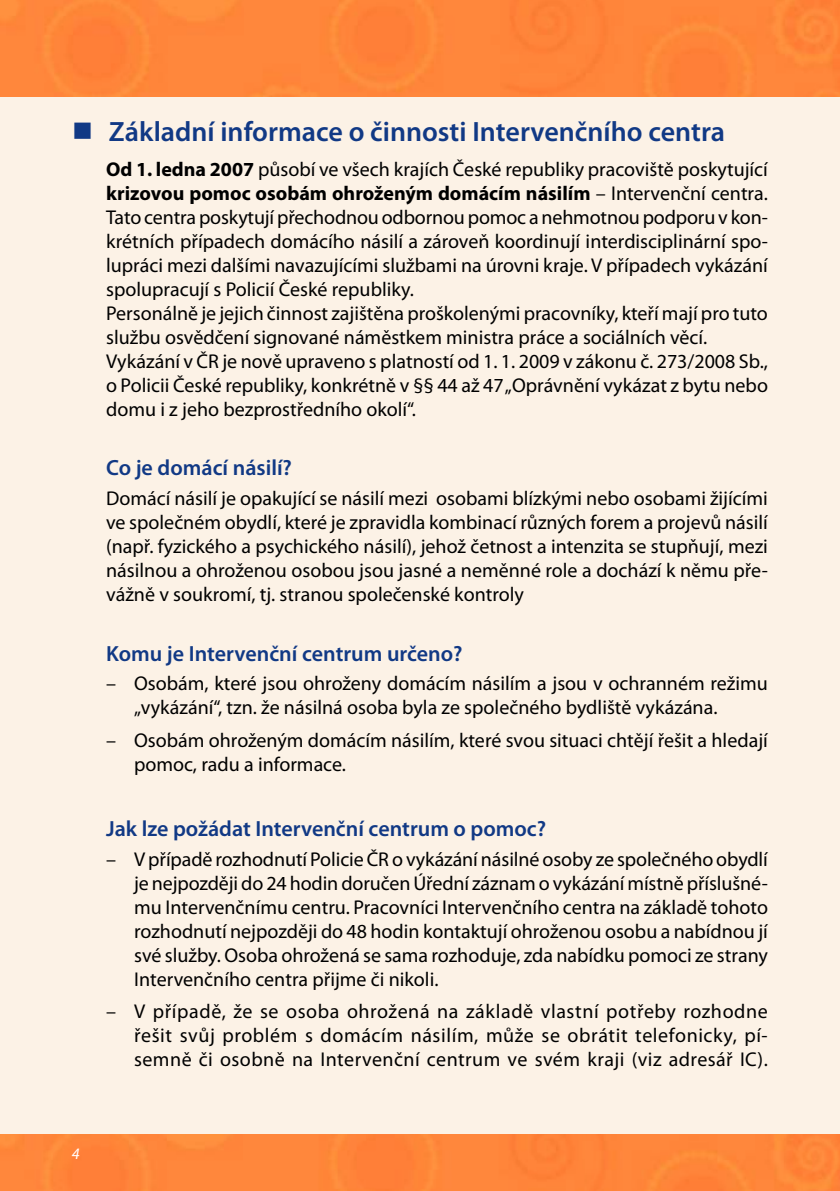
<style>
.page{position:relative;width:840px;height:1191px;background:#fff}
.page>*{position:absolute;margin:0;border:0;box-sizing:border-box;transform-origin:0 0}
.t1{font:600 28px "Myriad Pro";color:#113985}
.t2{font:600 22px "Myriad Pro";color:#113985}
.t3{font:20px/24px "Myriad Pro";color:#000}
.t4{font:italic 16px "Myriad Pro";color:#fff}
.s1{font-weight:700}
</style>
<div class="page">
<div style="left:0;top:0;width:839px;height:1191px;background:#fcf2e6"></div>
<div style="left:0;top:1134px;width:839px;height:57px;background:#ff863a"></div>
<div style="left:0;top:0;width:839px;height:96px;background:#ff863a"></div>
<h1 class="t1" style="left:72px;top:121px;width:654px">■ Základní informace o činnosti Intervenčního centra</h1>
<p class="t3" style="left:106px;top:159px;width:663px"><span class="s1">Od 1. ledna 2007</span> působí ve všech krajích České republiky pracoviště poskytující <span class="s1">krizovou pomoc osobám ohroženým domácím násilím</span> – Intervenční centra.<br>Tato centra poskytují přechodnou odbornou pomoc a nehmotnou podporu v kon&shy;krétních případech domácího násilí a zároveň koordinují interdisciplinární spo&shy;lupráci mezi dalšími navazujícími službami na úrovni kraje. V případech vykázání spolupracují s Policií České republiky.<br>Personálně je jejich činnost zajištěna proškolenými pracovníky, kteří mají pro tuto službu osvědčení signované náměstkem ministra práce a sociálních věcí.<br>Vykázání v ČR je nově upraveno s platností od 1. 1. 2009 v zákonu č. 273/2008 Sb., o Policii České republiky, konkrétně v §§ 44 až 47 „Oprávnění vykázat z bytu nebo domu i z jeho bezprostředního okolí“.</p>
<p class="t2" style="left:106px;top:460px;width:187px">Co je domácí násilí?</p>
<p class="t3" style="left:106px;top:488px;width:663px;text-align:justify">Domácí násilí je opakující se násilí mezi osobami blízkými nebo osobami žijícími ve společném obydlí, které je zpravidla kombinací různých forem a projevů násilí (např. fyzického a psychického násilí), jehož četnost a intenzita se stupňují, mezi násilnou a ohroženou osobou jsou jasné a neměnné role a dochází k němu pře&shy;vážně v soukromí, tj. stranou společenské kontroly</p>
<p class="t2" style="left:106px;top:645px;width:358px">Komu je Intervenční centrum určeno?</p>
<p class="t3" style="left:134px;top:673px;width:635px;text-indent:-28px">– Osobám, které jsou ohroženy domácím násilím a jsou v ochranném režimu „vykázání“, tzn. že násilná osoba byla ze společného bydliště vykázána.</p>
<p class="t3" style="left:134px;top:730px;width:635px;text-indent:-28px">– Osobám ohroženým domácím násilím, které svou situaci chtějí řešit a hledají pomoc, radu a informace.</p>
<p class="t2" style="left:106px;top:820px;width:441px">Jak lze požádat Intervenční centrum o pomoc?</p>
<p class="t3" style="left:134px;top:849px;width:635px;text-align:justify;text-indent:-28px">– V případě rozhodnutí Policie ČR o vykázání násilné osoby ze společného obydlí je nejpozději do 24 hodin doručen Úřední záznam o vykázání místně příslušné&shy;mu Intervenčnímu centru. Pracovníci Intervenčního centra na základě tohoto rozhodnutí nejpozději do 48 hodin kontaktují ohroženou osobu a nabídnou jí své služby. Osoba ohrožená se sama rozhoduje, zda nabídku pomoci ze strany Intervenčního centra přijme či nikoli.</p>
<p class="t3" style="left:134px;top:1001px;width:635px;text-align:justify;text-indent:-28px">– V případě, že se osoba ohrožená na základě vlastní potřeby rozhodne řešit svůj problém s domácím násilím, může se obrátit telefonicky, pí&shy;semně či osobně na Intervenční centrum ve svém kraji (viz adresář IC).</p>
<p class="t4" style="left:72px;top:1144px;width:9px">4</p>
</div>
